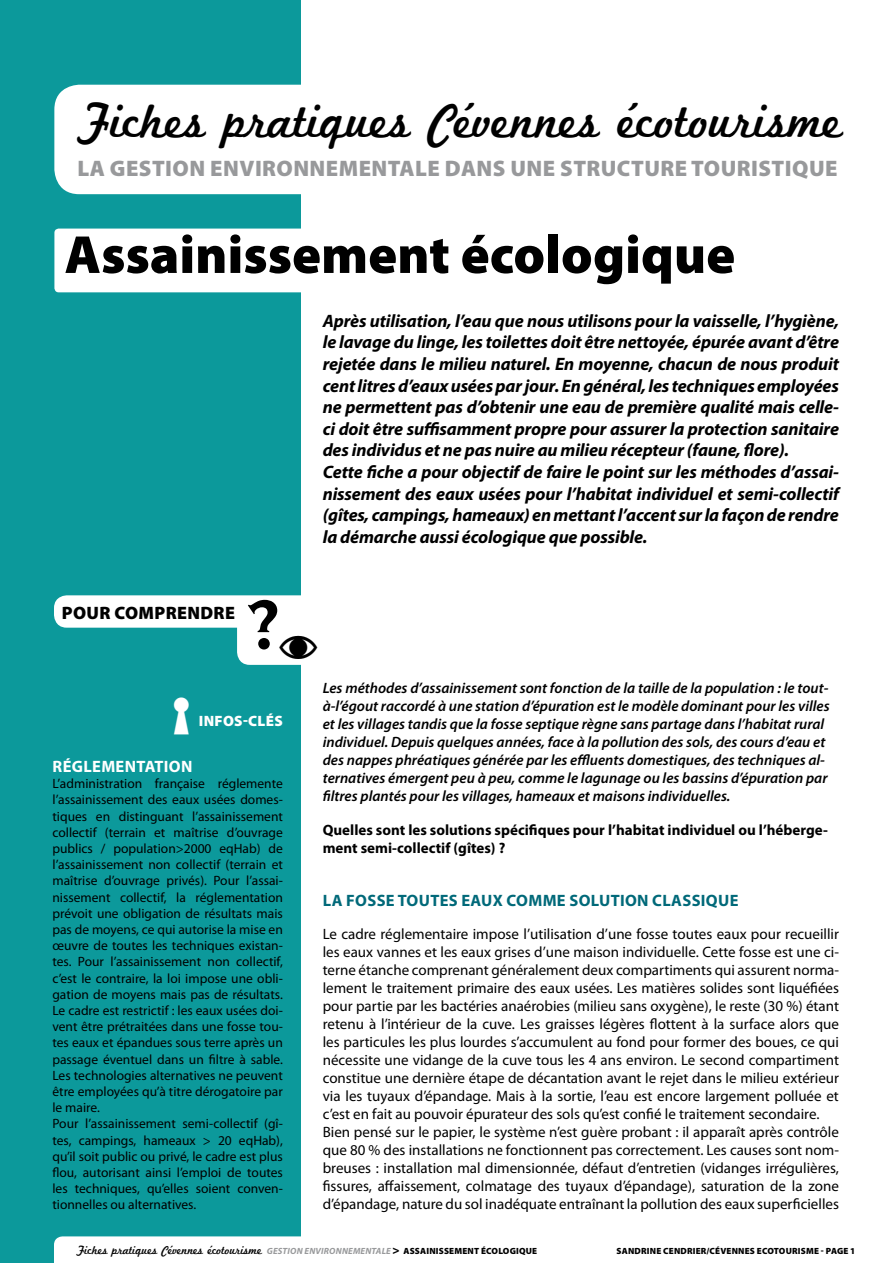
<style>
.page{position:relative;width:893px;height:1263px;background:#fff}
.page>*{position:absolute;margin:0;border:0;box-sizing:border-box;transform-origin:0 0}
.t1{font:700 72px "Copperplate Gothic";color:#000}
.t2{font:900 54px "Myriad Pro";color:#000}
.t3{font:49.5px "Marketing Script";color:#000}
.t4{font:31.5px "Harolds Pips";color:#000}
.t5{font:31.5px "Harolds Pips";color:#fff}
.t6{font:900 22.5px "Myriad Pro";letter-spacing:.02em;color:#98999b}
.t7{font:italic 700 18px/21.6px "Myriad Pro";letter-spacing:-.01em;color:#000}
.t8{font:900 18px "Myriad Pro";color:#000}
.t9{font:700 16.5px "Myriad Pro";letter-spacing:.02em;color:#006979}
.t10{font:700 16.5px "Myriad Pro";letter-spacing:.02em;color:#fff}
.t11{font:15px/18px "Myriad Pro";color:#000}
.t12{font:italic 600 15px/18px "Myriad Pro";color:#000}
.t13{font:700 15px/18px "Myriad Pro";color:#000}
.t14{font:900 15px "Myriad Pro";color:#fff}
.t15{font:13.5px/16.2px "Myriad Pro";color:#000}
.t16{font:12px "Marketing Script";color:#000}
.t17{font:900 9px "Myriad Pro";letter-spacing:.02em;color:#000}
.s1{font-family:"Myriad Pro";font-weight:700;font-style:italic;font-size:9px;color:#98999b}
.s2{font-family:"Myriad Pro";font-weight:900}
.s3{font-family:"Myriad Pro";font-weight:900;font-size:9px}
</style>
<div class="page">
<div style="left:0;top:0;width:300px;height:1263px;background:#0c999b"></div>
<div style="left:54px;top:85px;width:350px;height:109px;background:#fff;border-radius:25px"></div>
<div style="left:54px;top:1236px;width:247px;height:27px;background:#fff"></div>
<div style="left:54px;top:229px;width:269px;height:63px;background:#fff;border-radius:4px"></div>
<div style="left:54px;top:595px;width:261px;height:33px;background:#fff;border-radius:13px"></div>
<div style="left:237px;top:605px;width:91px;height:60px;background:#fff;border-radius:13px"></div>
<h3 class="t3" style="left:77px;top:92px;width:767px">Fiches pratiques Cévennes écotourisme</h3>
<h3 class="t6" style="left:77px;top:154px;width:762px">LA GESTION ENVIRONNEMENTALE DANS UNE STRUCTURE TOURISTIQUE</h3>
<h2 class="t2" style="left:65px;top:219px;width:672px">ASSAINISSEMENT ÉCOLOGIQUE</h2>
<p class="t7" style="left:323px;top:309px;width:518px">Après utilisation, l’eau que nous utilisons pour la vaisselle, l’hygiène, le lavage du linge, les toilettes doit être nettoyée, épurée avant d’être rejetée dans le milieu naturel. En moyenne, chacun de nous produit cent litres d’eaux usées par jour. En général, les techniques employées ne permettent pas d’obtenir une eau de première qualité mais celle&shy;ci doit être suffisamment propre pour assurer la protection sanitaire des individus et ne pas nuire au milieu récepteur (faune, flore).<br>Cette fiche a pour objectif de faire le point sur les méthodes d’assai&shy;nissement des eaux usées pour l’habitat individuel et semi-collectif (gîtes, campings, hameaux) en mettant l’accent sur la façon de rendre la démarche aussi écologique que possible.</p>
<p class="t8" style="left:62px;top:600px;width:13px">POUR</p>
<p class="t8" style="left:114px;top:600px;width:13px">COMPRENDRE</p>
<h1 class="t1" style="left:246px;top:585px;width:37px">?</h1>
<h3 class="t4" style="left:277px;top:628px;width:43px">e</h3>
<h3 class="t5" style="left:172px;top:696px;width:20px">k</h3>
<p class="t14" style="left:199px;top:710px;width:59px">IN FOS-CLÉS</p>
<p class="t10" style="left:53px;top:756px;width:141px">Réglementation</p>
<p class="t15" style="left:52px;top:775px;width:232px">L’administration française réglemente l’assainissement des eaux usées domes&shy;tiques en distinguant l’assainissement collectif (terrain et maîtrise d’ouvrage publics / population&gt;2000 eqHab) de l’assainissement non collectif (terrain et maîtrise d’ouvrage privés). Pour l’assai&shy;nissement collectif, la réglementation prévoit une obligation de résultats mais pas de moyens, ce qui autorise la mise en œuvre de toutes les techniques existan&shy;tes. Pour l’assainissement non collectif, c’est le contraire, la loi impose une obli&shy;gation de moyens mais pas de résultats.<br>Le cadre est restrictif : les eaux usées doi&shy;vent être prétraitées dans une fosse tou&shy;tes eaux et épandues sous terre après un passage éventuel dans un filtre à sable.<br>Les technologies alternatives ne peuvent être employées qu’à titre dérogatoire par le maire.<br>Pour l’assainissement semi-collectif (gî&shy;tes, campings, hameaux &gt; 20 eqHab), qu’il soit public ou privé, le cadre est plus flou, autorisant ainsi l’emploi de toutes les techniques, qu’elles soient conven&shy;tionnelles ou alternatives.</p>
<p class="t12" style="left:323px;top:679px;width:509px">Les méthodes d’assainissement sont fonction de la taille de la population : le tout&shy;à-l’égout raccordé à une station d’épuration est le modèle dominant pour les villes et les villages tandis que la fosse septique règne sans partage dans l’habitat rural individuel. Depuis quelques années, face à la pollution des sols, des cours d’eau et des nappes phréatiques générée par les effluents domestiques, des techniques al&shy;ternatives émergent peu à peu, comme le lagunage ou les bassins d’épuration par filtres plantés pour les villages, hameaux et maisons individuelles.</p>
<p class="t13" style="left:323px;top:821px;width:507px">Quelles sont les solutions spécifiques pour l’habitat individuel ou l’héberge&shy;ment semi-collectif (gîtes) ?</p>
<p class="t9" style="left:323px;top:889px;width:417px">La fosse toutes eaux comme solution classique</p>
<p class="t11" style="left:323px;top:924px;width:518px">Le cadre réglementaire impose l’utilisation d’une fosse toutes eaux pour recueillir les eaux vannes et les eaux grises d’une maison individuelle. Cette fosse est une ci&shy;terne étanche comprenant généralement deux compartiments qui assurent norma&shy;lement le traitement primaire des eaux usées. Les matières solides sont liquéfiées pour partie par les bactéries anaérobies (milieu sans oxygène), le reste (30 %) étant retenu à l’intérieur de la cuve. Les graisses légères flottent à la surface alors que les particules les plus lourdes s’accumulent au fond pour former des boues, ce qui nécessite une vidange de la cuve tous les 4 ans environ. Le second compartiment constitue une dernière étape de décantation avant le rejet dans le milieu extérieur via les tuyaux d’épandage. Mais à la sortie, l’eau est encore largement polluée et c’est en fait au pouvoir épurateur des sols qu’est confié le traitement secondaire.<br>Bien pensé sur le papier, le système n’est guère probant : il apparaît après contrôle que 80 % des installations ne fonctionnent pas correctement. Les causes sont nom&shy;breuses : installation mal dimensionnée, défaut d’entretien (vidanges irrégulières, fissures, affaissement, colmatage des tuyaux d’épandage), saturation de la zone d’épandage, nature du sol inadéquate entraînant la pollution des eaux superficielles</p>
<p class="t16" style="left:77px;top:1243px;width:462px">Fiches pratiques Cévennes écotourisme <span class="s1">gestion environnementale</span> <span class="s2">&gt;</span> <span class="s3">ASSAINISSEMENT ÉCOLOGIQUE</span></p>
<p class="t17" style="left:617px;top:1245px;width:240px">SANDRINE CENDRIER/CÉVENNES ECOTOURISME - PAGE 1</p>
</div>
